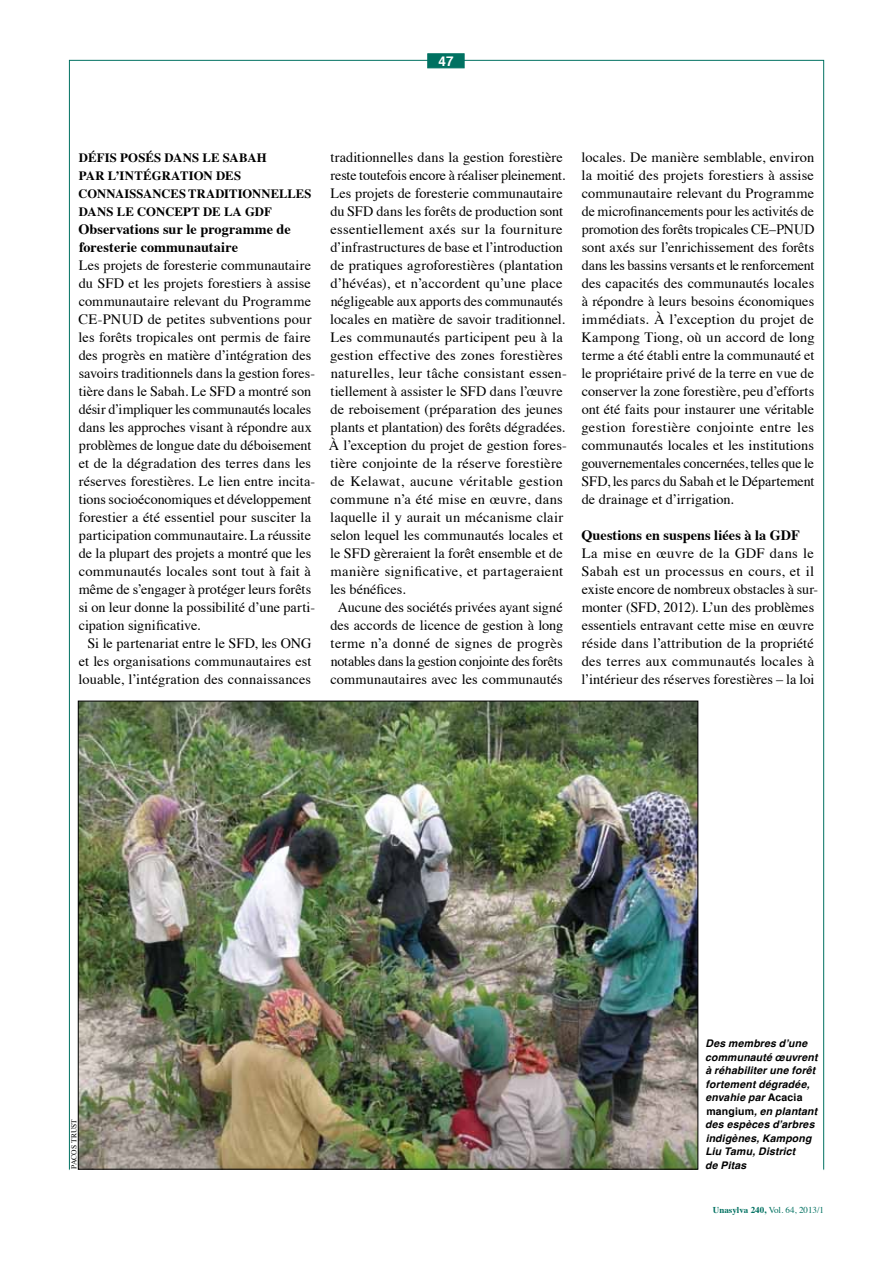
<style>
.page{position:relative;width:893px;height:1263px;background:#fff}
.page>*{position:absolute;margin:0;border:0;box-sizing:border-box;transform-origin:0 0}
.t1{font:14.25px/18px "Times";letter-spacing:.005em;color:#000}
.t2{font:700 14.25px/18px "Times";color:#000}
.t3{font:700 13.5px "Helvetica";color:#fff}
.t4{font:700 12.75px/18px "Times";letter-spacing:.01em;color:#000}
.t5{font:italic 700 10.5px/13.5px "Helvetica";letter-spacing:.015em;color:#000}
.t6{font:9px "Times";color:#007161}
.t7{font:7.5px "Times";letter-spacing:.005em;color:#000}
.s1{font-style:normal}
.s2{font-weight:700}
</style>
<div class="page">
<div style="left:428px;top:54px;width:36px;height:14px;background:#007161;border:1px solid #007161"></div>
<img style="left:80px;top:703px;width:616px;height:464px">
<p class="t3" style="left:439px;top:50px;width:17px">47</p>
<p class="t4" style="left:79px;top:147px;width:234px">DÉFIS POSÉS DANS LE SABAH<br>PAR L’INTÉGRATION DES<br>CONNAISSANCES TRADITIONNELLES<br>DANS LE CONCEPT DE LA GDF</p>
<p class="t2" style="left:78px;top:218px;width:214px">Observations sur le programme de foresterie communautaire</p>
<p class="t1" style="left:78px;top:255px;width:238px">Les projets de foresterie communautaire du SFD et les projets forestiers à assise communautaire relevant du Programme CE-PNUD de petites subventions pour les forêts tropicales ont permis de faire des progrès en matière d’intégration des savoirs traditionnels dans la gestion fores&shy;tière dans le Sabah. Le SFD a montré son désir d’impliquer les communautés locales dans les approches visant à répondre aux problèmes de longue date du déboisement et de la dégradation des terres dans les réserves forestières. Le lien entre incita&shy;tions socioéconomiques et développement forestier a été essentiel pour susciter la participation communautaire. La réussite de la plupart des projets a montré que les communautés locales sont tout à fait à même de s’engager à protéger leurs forêts si on leur donne la possibilité d’une parti&shy;cipation significative.</p>
<p class="t1" style="left:79px;top:633px;width:234px;text-align:justify;text-indent:9px">Si le partenariat entre le SFD, les ONG et les organisations communautaires est louable, l’intégration des connaissances</p>
<p class="t1" style="left:329px;top:147px;width:240px">traditionnelles dans la gestion forestière reste toutefois encore à réaliser pleinement.<br>Les projets de foresterie communautaire du SFD dans les forêts de production sont essentiellement axés sur la fourniture d’infrastructures de base et l’introduction de pratiques agroforestières (plantation d’hévéas), et n’accordent qu’une place négligeable aux apports des communautés locales en matière de savoir traditionnel.<br>Les communautés participent peu à la gestion effective des zones forestières naturelles, leur tâche consistant essen&shy;tiellement à assister le SFD dans l’œuvre de reboisement (préparation des jeunes plants et plantation) des forêts dégradées.<br>À l’exception du projet de gestion fores&shy;tière conjointe de la réserve forestière de Kelawat, aucune véritable gestion commune n’a été mise en œuvre, dans laquelle il y aurait un mécanisme clair selon lequel les communautés locales et le SFD gèreraient la forêt ensemble et de manière significative, et partageraient les bénéfices.</p>
<p class="t1" style="left:330px;top:597px;width:234px;text-align:center">Aucune des sociétés privées ayant signé des accords de licence de gestion à long terme n’a donné de signes de progrès notables dans la gestion conjointe des forêts communautaires avec les communautés</p>
<p class="t1" style="left:581px;top:147px;width:235px;text-align:justify">locales. De manière semblable, environ la moitié des projets forestiers à assise communautaire relevant du Programme de microfinancements pour les activités de promotion des forêts tropicales CE–PNUD sont axés sur l’enrichissement des forêts dans les bassins versants et le renforcement des capacités des communautés locales à répondre à leurs besoins économiques immédiats. À l’exception du projet de Kampong Tiong, où un accord de long terme a été établi entre la communauté et le propriétaire privé de la terre en vue de conserver la zone forestière, peu d’efforts ont été faits pour instaurer une véritable gestion forestière conjointe entre les communautés locales et les institutions gouvernementales concernées, telles que le SFD, les parcs du Sabah et le Département de drainage et d’irrigation.</p>
<p class="t2" style="left:581px;top:524px;width:220px">Questions en suspens liées à la GDF</p>
<p class="t1" style="left:582px;top:543px;width:238px">La mise en œuvre de la GDF dans le Sabah est un processus en cours, et il existe encore de nombreux obstacles à sur&shy;monter (SFD, 2012). L’un des problèmes essentiels entravant cette mise en œuvre réside dans l’attribution de la propriété des terres aux communautés locales à l’intérieur des réserves forestières – la loi</p>
<p class="t7" style="left:67px;top:1169px;width:51px;rotate:-90deg">PACOS TRUST</p>
<p class="t5" style="left:705px;top:1037px;width:114px">Des membres d’une communauté œuvrent à réhabiliter une forêt fortement dégradée, envahie par <span class="s1">Acacia mangium</span>, en plantant des espèces d’arbres indigènes, Kampong<br>Liu Tamu, District</p>
<p class="t5" style="left:705px;top:1158px;width:43px">de Pitas</p>
<p class="t6" style="left:713px;top:1201px;width:113px"><span class="s2">Unasylva 240,</span> Vol. 64, 2013/1</p>
</div>
